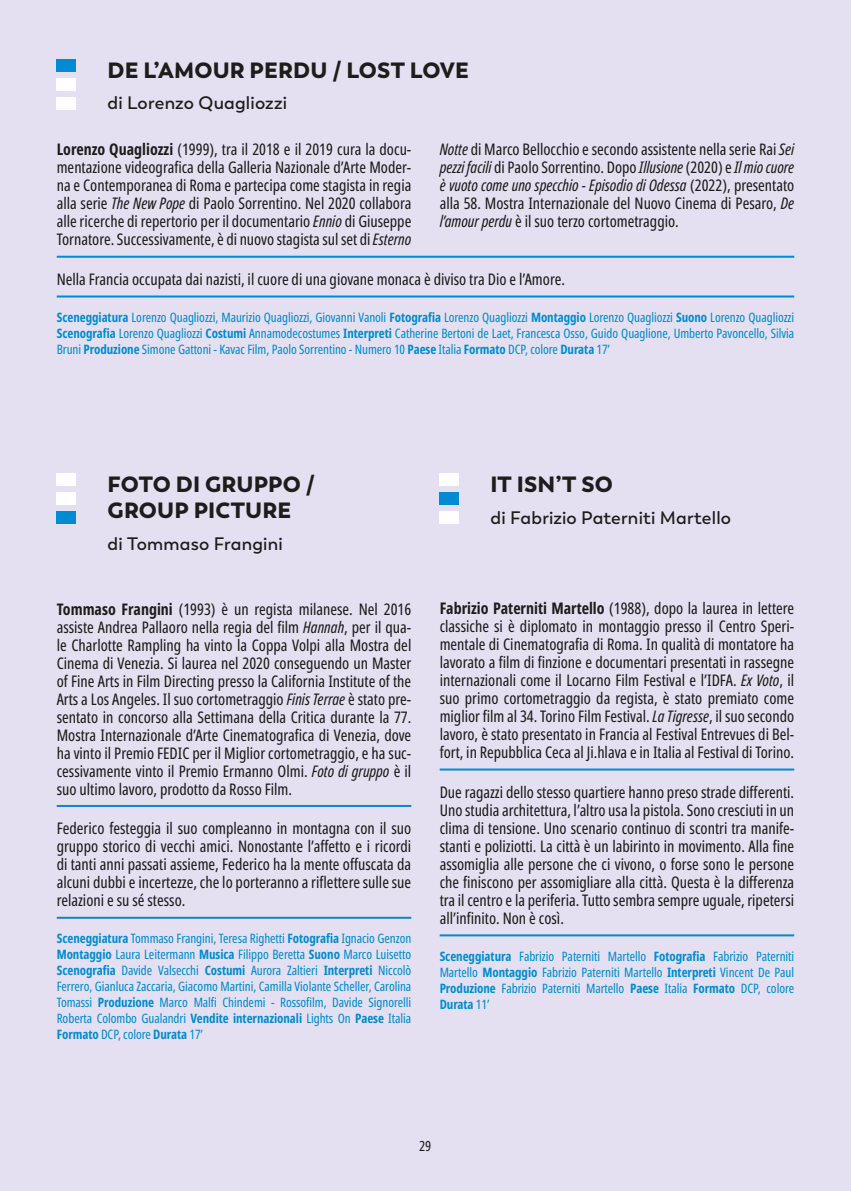
<style>
.page{position:relative;width:851px;height:1191px;background:#fff}
.page>*{position:absolute;margin:0;border:0;box-sizing:border-box;transform-origin:0 0}
.Titolo_CORTO{font:900 22px/26px "Trenda";letter-spacing:.005em;color:#1d1d1b}
.Regista_CORTO{font:600 18px "Trenda";letter-spacing:.01em;color:#1d1d1b}
.sinossi_e_note_CORTO{font:extra-condensed 16px/18px "Noto Sans";color:#1d1d1b;text-align:justify}
.t1{font:extra-condensed 14px "Noto Sans";color:#1d1d1b}
.Dati_tecnici_CORTO{font:extra-condensed 13px/16px "Noto Sans";letter-spacing:-.005em;color:#008bd2;text-align:justify}
.s1{font-weight:700}
.s2{font-style:italic}
</style>
<div class="page">
<div style="left:0;top:0;width:850px;height:1191px;background:#e5e0f1"></div>
<hr style="left:57px;top:256px;width:737px;height:2px;background:#008bd2">
<hr style="left:57px;top:295px;width:737px;height:2px;background:#008bd2">
<div style="left:57px;top:59px;width:19px;height:13px;background:#008bd2"></div>
<div style="left:57px;top:78px;width:19px;height:13px;background:#fff"></div>
<div style="left:57px;top:97px;width:19px;height:13px;background:#fff"></div>
<hr style="left:57px;top:805px;width:354px;height:2px;background:#008bd2">
<hr style="left:57px;top:916px;width:354px;height:2px;background:#008bd2">
<div style="left:57px;top:473px;width:19px;height:13px;background:#fff"></div>
<div style="left:57px;top:492px;width:19px;height:13px;background:#fff"></div>
<div style="left:57px;top:511px;width:19px;height:13px;background:#008bd2"></div>
<hr style="left:439px;top:768px;width:355px;height:2px;background:#008bd2">
<hr style="left:439px;top:934px;width:355px;height:2px;background:#008bd2">
<div style="left:439px;top:473px;width:20px;height:13px;background:#fff"></div>
<div style="left:439px;top:492px;width:20px;height:13px;background:#008bd2"></div>
<div style="left:439px;top:511px;width:20px;height:13px;background:#fff"></div>
<p class="Titolo_CORTO" style="left:107px;top:58px;width:363px">DE L’AMOUR PERDU / LOST LOVE</p>
<p class="Regista_CORTO" style="left:107px;top:92px;width:181px">di Lorenzo Quagliozzi</p>
<p class="sinossi_e_note_CORTO" style="left:57px;top:141px;width:356px"><span class="s1">Lorenzo Quagliozzi</span> (1999), tra il 2018 e il 2019 cura la docu&shy;mentazione videografica della Galleria Nazionale d’Arte Moder&shy;na e Contemporanea di Roma e partecipa come stagista in regia alla serie <span class="s2">The New Pope</span> di Paolo Sorrentino. Nel 2020 collabora alle ricerche di repertorio per il documentario <span class="s2">Ennio</span> di Giuseppe Tornatore. Successivamente, è di nuovo stagista sul set di <span class="s2">Esterno</span></p>
<p class="sinossi_e_note_CORTO" style="left:439px;top:141px;width:356px"><span class="s2">Notte</span> di Marco Bellocchio e secondo assistente nella serie Rai <span class="s2">Sei pezzi facili</span> di Paolo Sorrentino. Dopo <span class="s2">Illusione</span> (2020) e <span class="s2">Il mio cuore è vuoto come uno specchio - Episodio di Odessa</span> (2022), presentato alla 58. Mostra Internazionale del Nuovo Cinema di Pesaro, <span class="s2">De l’amour perdu</span> è il suo terzo cortometraggio.</p>
<p class="sinossi_e_note_CORTO" style="left:57px;top:271px;width:509px">Nella Francia occupata dai nazisti, il cuore di una giovane monaca è diviso tra Dio e l’Amore.</p>
<p class="Dati_tecnici_CORTO" style="left:57px;top:309px;width:739px"><span class="s1">Sceneggiatura</span> Lorenzo Quagliozzi, Maurizio Quagliozzi, Giovanni Vanoli <span class="s1">Fotografia</span> Lorenzo Quagliozzi <span class="s1">Montaggio</span> Lorenzo Quagliozzi <span class="s1">Suono</span> Lorenzo Quagliozzi <span class="s1">Scenografia</span> Lorenzo Quagliozzi <span class="s1">Costumi</span> Annamodecostumes <span class="s1">Interpreti</span> Catherine Bertoni de Laet, Francesca Osso, Guido Quaglione, Umberto Pavoncello, Silvia Bruni <span class="s1">Produzione</span> Simone Gattoni - Kavac Film, Paolo Sorrentino - Numero 10 <span class="s1">Paese</span> Italia <span class="s1">Formato</span> DCP, colore <span class="s1">Durata</span> 17’</p>
<p class="Titolo_CORTO" style="left:107px;top:472px;width:209px">FOTO DI GRUPPO /<br>GROUP PICTURE</p>
<p class="Regista_CORTO" style="left:107px;top:532px;width:177px">di Tommaso Frangini</p>
<p class="sinossi_e_note_CORTO" style="left:57px;top:600px;width:356px"><span class="s1">Tommaso Frangini</span> (1993) è un regista milanese. Nel 2016 assiste Andrea Pallaoro nella regia del film <span class="s2">Hannah</span>, per il qua&shy;le Charlotte Rampling ha vinto la Coppa Volpi alla Mostra del Cinema di Venezia. Si laurea nel 2020 conseguendo un Master of Fine Arts in Film Directing presso la California Institute of the Arts a Los Angeles. Il suo cortometraggio <span class="s2">Finis Terrae</span> è stato pre&shy;sentato in concorso alla Settimana della Critica durante la 77.<br>Mostra Internazionale d’Arte Cinematografica di Venezia, dove ha vinto il Premio FEDIC per il Miglior cortometraggio, e ha suc&shy;cessivamente vinto il Premio Ermanno Olmi. <span class="s2">Foto di gruppo</span> è il suo ultimo lavoro, prodotto da Rosso Film.</p>
<p class="sinossi_e_note_CORTO" style="left:57px;top:820px;width:356px">Federico festeggia il suo compleanno in montagna con il suo gruppo storico di vecchi amici. Nonostante l’affetto e i ricordi di tanti anni passati assieme, Federico ha la mente offuscata da alcuni dubbi e incertezze, che lo porteranno a riflettere sulle sue relazioni e su sé stesso.</p>
<p class="Dati_tecnici_CORTO" style="left:57px;top:930px;width:356px"><span class="s1">Sceneggiatura</span> Tommaso Frangini, Teresa Righetti <span class="s1">Fotografia</span> Ignacio Genzon <span class="s1">Montaggio</span> Laura Leitermann <span class="s1">Musica</span> Filippo Beretta <span class="s1">Suono</span> Marco Luisetto <span class="s1">Scenografia</span> Davide Valsecchi <span class="s1">Costumi</span> Aurora Zaltieri <span class="s1">Interpreti</span> Niccolò Ferrero, Gianluca Zaccaria, Giacomo Martini, Camilla Violante Scheller, Carolina Tomassi <span class="s1">Produzione</span> Marco Malfi Chindemi - Rossofilm, Davide Signorelli Roberta Colombo Gualandri <span class="s1">Vendite internazionali</span> Lights On <span class="s1">Paese</span> Italia <span class="s1">Formato</span> DCP, colore <span class="s1">Durata</span> 17’</p>
<p class="Titolo_CORTO" style="left:490px;top:472px;width:124px">IT ISN’T SO</p>
<p class="Regista_CORTO" style="left:490px;top:506px;width:242px">di Fabrizio Paterniti Martello</p>
<p class="sinossi_e_note_CORTO" style="left:439px;top:600px;width:356px"><span class="s1">Fabrizio Paterniti Martello</span> (1988), dopo la laurea in lettere classiche si è diplomato in montaggio presso il Centro Speri&shy;mentale di Cinematografia di Roma. In qualità di montatore ha lavorato a film di finzione e documentari presentati in rassegne internazionali come il Locarno Film Festival e l’IDFA. <span class="s2">Ex Voto</span>, il suo primo cortometraggio da regista, è stato premiato come miglior film al 34. Torino Film Festival. <span class="s2">La Tigresse</span>, il suo secondo lavoro, è stato presentato in Francia al Festival Entrevues di Bel&shy;fort, in Repubblica Ceca al Ji.hlava e in Italia al Festival di Torino.</p>
<p class="sinossi_e_note_CORTO" style="left:439px;top:783px;width:356px">Due ragazzi dello stesso quartiere hanno preso strade differenti.<br>Uno studia architettura, l’altro usa la pistola. Sono cresciuti in un clima di tensione. Uno scenario continuo di scontri tra manife&shy;stanti e poliziotti. La città è un labirinto in movimento. Alla fine assomiglia alle persone che ci vivono, o forse sono le persone che finiscono per assomigliare alla città. Questa è la differenza tra il centro e la periferia. Tutto sembra sempre uguale, ripetersi all’infinito. Non è così.</p>
<p class="Dati_tecnici_CORTO" style="left:439px;top:948px;width:356px"><span class="s1">Sceneggiatura</span> Fabrizio Paterniti Martello <span class="s1">Fotografia</span> Fabrizio Paterniti Martello <span class="s1">Montaggio</span> Fabrizio Paterniti Martello <span class="s1">Interpreti</span> Vincent De Paul <span class="s1">Produzione</span> Fabrizio Paterniti Martello <span class="s1">Paese</span> Italia <span class="s1">Formato</span> DCP, colore <span class="s1">Durata</span> 11’</p>
<p class="t1" style="left:419px;top:1136px;width:13px">29</p>
</div>
